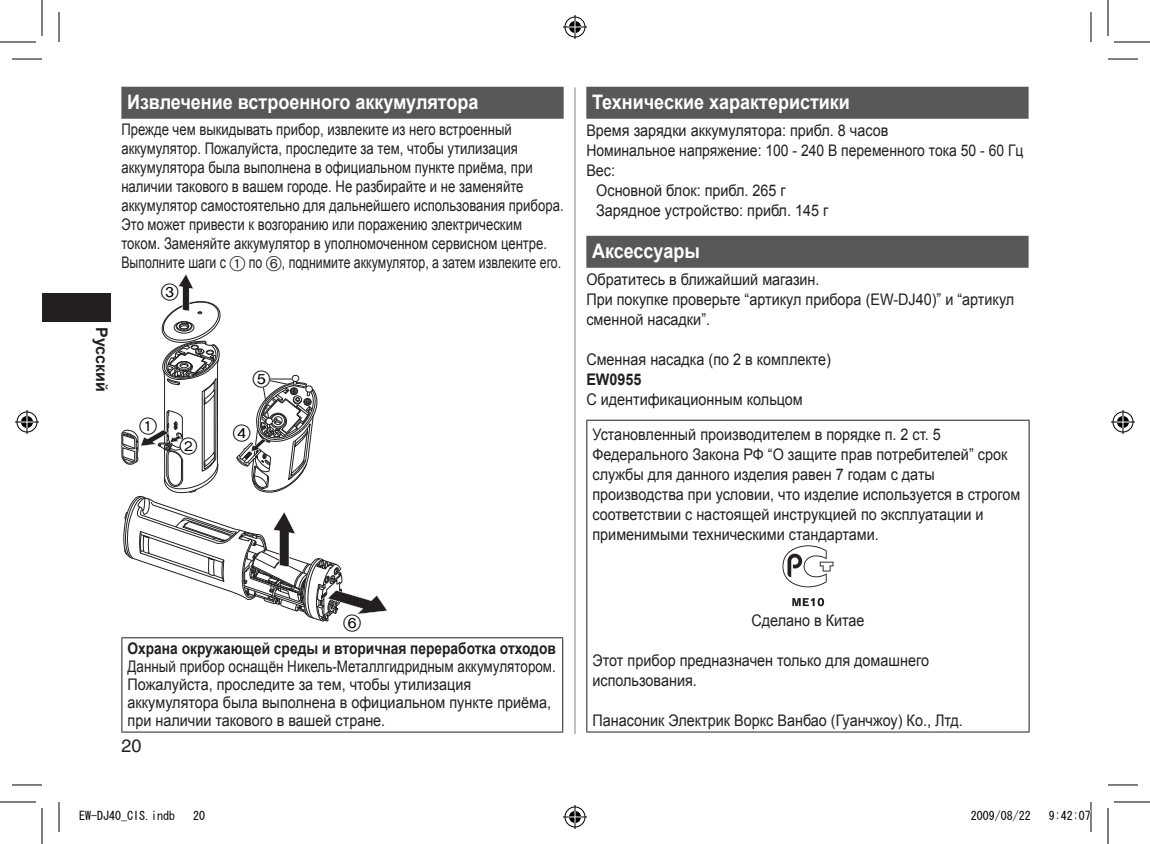
<style>
.page{position:relative;width:1150px;height:844px;background:#fff}
.page>*{position:absolute;margin:0;border:0;box-sizing:border-box;transform-origin:0 0}
.t1{font:700 20px "Arial";color:#fff;scale:.9 1}
.t2{font:18px "Helvetica";color:#231f20}
.t3{font:16px/20px "Arial";color:#231f20;scale:.9 1}
.t4{font:16px/19px "Arial";color:#231f20;scale:.82 1}
.t5{font:16px/18px "Arial";color:#231f20;scale:.84 1}
.t6{font:16px "Arial";color:#231f20;scale:.87 1}
.t7{font:700 16px "Arial";color:#231f20;scale:.86 1}
.t8{font:700 16px "Arial";color:#231f20}
.t9{font:700 16px "Arial";color:#231f20;scale:.9 1}
.t10{font:12px "MS Gothic";color:#000}
.s1{font-family:"F Number"}
</style>
<div class="page">
<div style="left:42px;top:293px;width:68px;height:28px;background:#231f20"></div>
<hr style="left:574px;top:87px;width:1px;height:647px;background:#808285">
<div style="left:586px;top:87px;width:442px;height:32px;background:#57585a"></div>
<div style="left:586px;top:236px;width:442px;height:32px;background:#57585a"></div>
<div style="left:121px;top:87px;width:443px;height:32px;background:#57585a"></div>
<hr style="left:121px;top:638px;width:1px;height:93px;background:#231f20">
<hr style="left:121px;top:637px;width:442px;height:1px;background:#231f20">
<hr style="left:562px;top:638px;width:1px;height:93px;background:#231f20">
<hr style="left:121px;top:731px;width:442px;height:1px;background:#231f20">
<hr style="left:586px;top:421px;width:1px;height:310px;background:#231f20">
<hr style="left:586px;top:420px;width:443px;height:1px;background:#231f20">
<hr style="left:1028px;top:421px;width:1px;height:310px;background:#231f20">
<hr style="left:586px;top:731px;width:443px;height:1px;background:#231f20">
<svg style="left:782px;top:545px;width:51px;height:42px"></svg>
<svg style="left:792px;top:598px;width:32px;height:8px"></svg>
<hr style="left:12px;top:59px;width:30px;height:1px;background:#000">
<hr style="left:1108px;top:59px;width:30px;height:1px;background:#000">
<hr style="left:12px;top:784px;width:30px;height:1px;background:#000">
<hr style="left:1108px;top:784px;width:30px;height:1px;background:#000">
<hr style="left:59px;top:12px;width:1px;height:30px;background:#000">
<hr style="left:59px;top:802px;width:1px;height:30px;background:#000">
<hr style="left:1090px;top:12px;width:1px;height:30px;background:#000">
<hr style="left:1090px;top:802px;width:1px;height:30px;background:#000">
<hr style="left:0;top:42px;width:36px;height:1px;background:#000">
<hr style="left:1114px;top:42px;width:36px;height:1px;background:#000">
<hr style="left:0;top:801px;width:36px;height:1px;background:#000">
<hr style="left:1114px;top:801px;width:36px;height:1px;background:#000">
<hr style="left:42px;top:0;width:1px;height:36px;background:#000">
<hr style="left:42px;top:808px;width:1px;height:36px;background:#000">
<hr style="left:1107px;top:0;width:1px;height:36px;background:#000">
<hr style="left:1107px;top:808px;width:1px;height:36px;background:#000">
<svg style="left:563px;top:15px;width:24px;height:24px"></svg>
<svg style="left:563px;top:805px;width:24px;height:24px"></svg>
<svg style="left:15px;top:410px;width:24px;height:24px"></svg>
<svg style="left:1111px;top:410px;width:24px;height:24px"></svg>
<svg style="left:1090px;top:809px;width:1px;height:12px"></svg>
<svg style="left:121px;top:274px;width:267px;height:348px"></svg>
<p class="t1" style="left:127px;top:88px;width:392px">Извлечение встроенного аккумулятора</p>
<p class="t4" style="left:121px;top:120px;width:541px">Прежде чем выкидывать прибор, извлеките из него встроенный аккумулятор. Пожалуйста, проследите за тем, чтобы утилизация аккумулятора была выполнена в официальном пункте приёма, при наличии такового в вашем городе. Не разбирайте и не заменяйте аккумулятор самостоятельно для дальнейшего использования прибора.<br>Это может привести к возгоранию или поражению электрическим током. Заменяйте аккумулятор в уполномоченном сервисном центре.<br>Выполните шаги с <span class="s1">1</span> по <span class="s1">6</span>, поднимите аккумулятор, а затем извлеките его.</p>
<p class="t8" style="left:112px;top:327px;width:66px;rotate:90deg">Русский</p>
<p class="t1" style="left:592px;top:88px;width:288px">Технические характеристики</p>
<p class="t3" style="left:586px;top:120px;width:337px">Время зарядки аккумулятора: прибл. 8 часов</p>
<p class="t6" style="left:586px;top:140px;width:504px">Номинальное напряжение: 100 - 240 В переменного тока 50 - 60 Гц</p>
<p class="t3" style="left:586px;top:160px;width:34px">Вес:</p>
<p class="t3" style="left:596px;top:180px;width:212px">Основной блок: прибл. 265 г</p>
<p class="t3" style="left:596px;top:200px;width:259px">Зарядное устройство: прибл. 145 г</p>
<p class="t1" style="left:592px;top:237px;width:121px">Аксессуары</p>
<p class="t3" style="left:586px;top:269px;width:477px">Обратитесь в ближайший магазин.<br>При покупке проверьте “артикул прибора (EW-DJ40)” и “артикул сменной насадки”.</p>
<p class="t3" style="left:586px;top:349px;width:273px">Сменная насадка (по 2 в комплекте)</p>
<p class="t9" style="left:586px;top:369px;width:63px">EW0955</p>
<p class="t3" style="left:586px;top:389px;width:242px">С идентификационным кольцом</p>
<p class="t3" style="left:592px;top:424px;width:477px">Установленный производителем в порядке п. 2 ст. 5<br>Федерального Закона РФ “О защите прав потребителей” срок службы для данного изделия равен 7 годам с даты производства при условии, что изделие используется в строгом соответствии с настоящей инструкцией по эксплуатации и применимыми техническими стандартами.</p>
<p class="t7" style="left:128px;top:638px;width:500px">Охрана окружающей среды и вторичная переработка отходов</p>
<p class="t5" style="left:128px;top:658px;width:511px">Данный прибор оснащён Никель-Металлгидридным аккумулятором.<br>Пожалуйста, проследите за тем, чтобы утилизация аккумулятора была выполнена в официальном пункте приёма, при наличии такового в вашей стране.</p>
<p class="t2" style="left:121px;top:735px;width:22px">20</p>
<p class="t3" style="left:751px;top:611px;width:127px">Сделано в Китае</p>
<p class="t3" style="left:592px;top:651px;width:375px">Этот прибор предназначен только для домашнего использования.</p>
<p class="t3" style="left:592px;top:711px;width:413px">Панасоник Электрик Воркс Ванбао (Гуанчжоу) Ко., Лтд.</p>
<p class="t10" style="left:79px;top:809px;width:97px">EW-DJ40_CIS.indb</p>
<p class="t10" style="left:193px;top:809px;width:13px">20</p>
<p class="t10" style="left:971px;top:809px;width:61px">2009/08/22</p>
<p class="t10" style="left:1049px;top:809px;width:43px">9:42:07</p>
</div>
